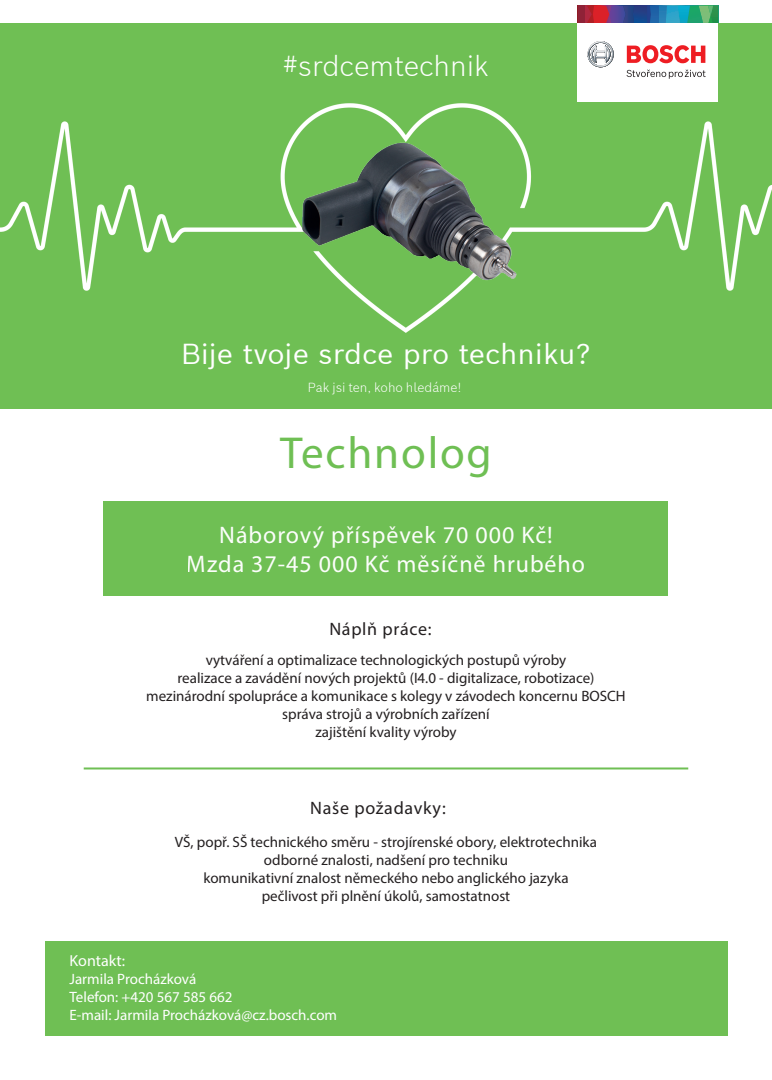
<style>
.page{position:relative;width:772px;height:1080px;background:#fff}
.page>*{position:absolute;margin:0;border:0;box-sizing:border-box;transform-origin:0 0}
.t1{font:45px "Myriad Pro";letter-spacing:.04em;color:#6fbf54}
.t2{font:28.2px "Bosch Sans";color:#fff}
.t3{font:300 28.2px "Bosch Sans";color:#fff}
.t4{font:24px/28.8px "Myriad Pro";letter-spacing:.04em;color:#fff;text-align:center}
.t5{font:18px "Myriad Pro";letter-spacing:.04em;color:#231f20}
.t6{font:16px "Myriad Pro";color:#fff}
.t7{font:15px "Myriad Pro";color:#231f20}
.t8{font:15px "Myriad Pro";color:#fff}
.t9{font:300 12.8px "Bosch Sans";color:#fff}
</style>
<div class="page">
<div style="left:0;top:23px;width:771px;height:385px;background:#6fbf54"></div>
<div style="left:577px;top:6px;width:140px;height:95px;background:#fff"></div>
<div style="left:577px;top:6px;width:7px;height:17px;background:#8f2237"></div>
<svg style="left:584px;top:6px;width:133px;height:17px;background:#4b6881"></svg>
<svg style="left:587px;top:41px;width:26px;height:27px"></svg>
<svg style="left:626px;top:45px;width:79px;height:18px"></svg>
<svg style="left:626px;top:70px;width:79px;height:9px"></svg>
<img style="left:0;top:89px;width:771px;height:244px">
<div style="left:45px;top:941px;width:682px;height:94px;background:#6fbf54"></div>
<div style="left:103px;top:501px;width:565px;height:95px;background:#6fbf54"></div>
<hr style="left:84px;top:767px;width:603px;height:2px;background:#6fbf54">
<img style="left:206px;top:89px;width:369px;height:222px">
<p class="t3" style="left:283px;top:47px;width:207px">#srdcemtechnik</p>
<p class="t2" style="left:181px;top:335px;width:411px">Bije tvoje srdce pro techniku?</p>
<p class="t9" style="left:307px;top:379px;width:155px">Pak jsi ten, koho hledáme!</p>
<p class="t1" style="left:280px;top:425px;width:213px">Technolog</p>
<h3 class="t4" style="left:187px;top:520px;width:399px">Náborový příspěvek 70 000 Kč!<br>Mzda 37-45 000 Kč měsíčně hrubého</h3>
<p class="t5" style="left:329px;top:618px;width:104px">Náplň práce:</p>
<p class="t7" style="left:205px;top:651px;width:362px">vytváření a optimalizace technologických postupů výroby</p>
<p class="t7" style="left:177px;top:669px;width:418px">realizace a zavádění nových projektů (I4.0 - digitalizace, robotizace)</p>
<p class="t7" style="left:146px;top:687px;width:480px">mezinárodní spolupráce a komunikace s kolegy v závodech koncernu BOSCH</p>
<p class="t7" style="left:282px;top:705px;width:209px">správa strojů a výrobních zařízení</p>
<p class="t7" style="left:315px;top:723px;width:143px">zajištění kvality výroby</p>
<p class="t5" style="left:310px;top:797px;width:137px">Naše požadavky:</p>
<p class="t7" style="left:175px;top:833px;width:423px">VŠ, popř. SŠ technického směru - strojírenské obory, elektrotechnika</p>
<p class="t7" style="left:264px;top:851px;width:245px">odborné znalosti, nadšení pro techniku</p>
<p class="t7" style="left:203px;top:869px;width:366px">komunikativní znalost německého nebo anglického jazyka</p>
<p class="t7" style="left:261px;top:887px;width:250px">pečlivost při plnění úkolů, samostatnost</p>
<p class="t6" style="left:69px;top:951px;width:57px">Kontakt:</p>
<p class="t8" style="left:69px;top:970px;width:128px">Jarmila Procházková</p>
<p class="t8" style="left:69px;top:988px;width:164px">Telefon: +420 567 585 662</p>
<p class="t8" style="left:69px;top:1006px;width:269px">E-mail: Jarmila Procházková@cz.bosch.com</p>
</div>
